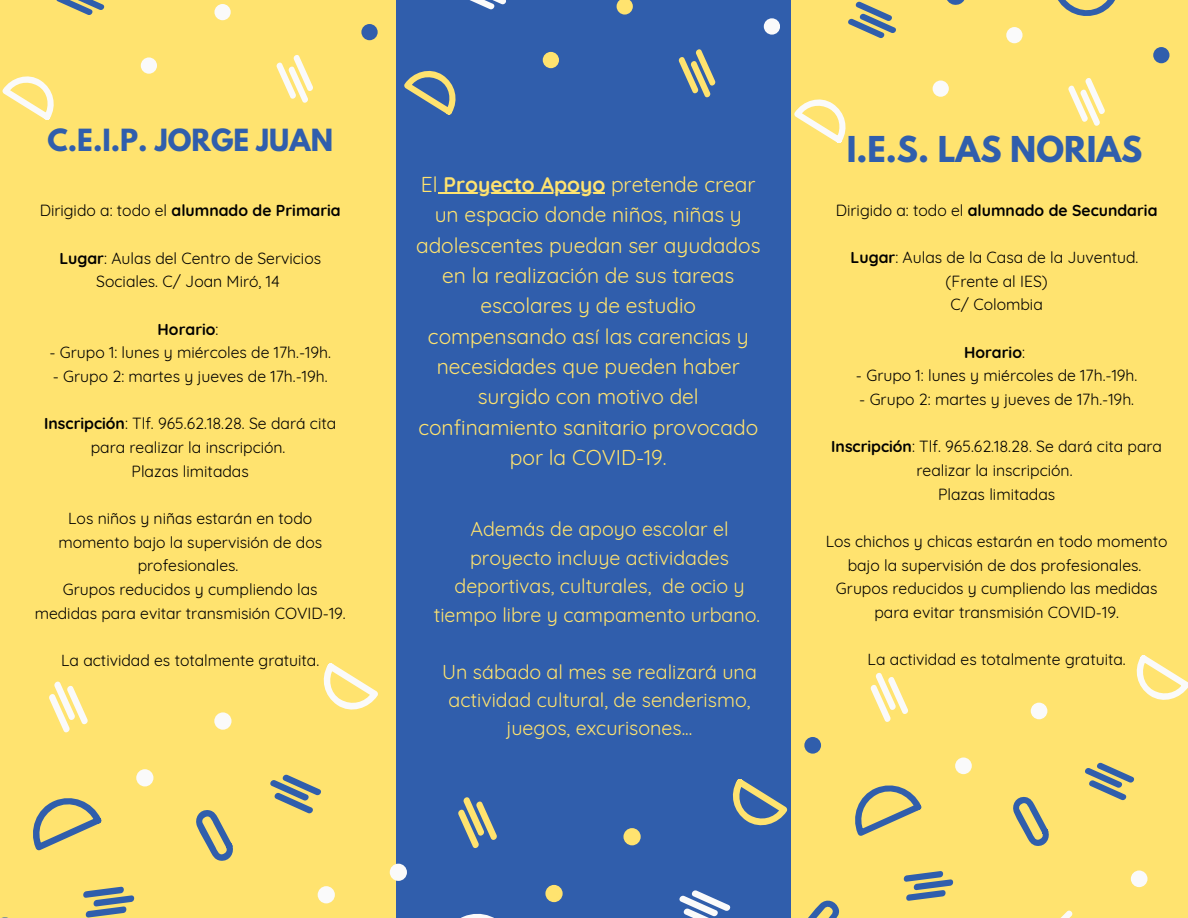
<style>
.page{position:relative;width:1188px;height:918px;background:#ffe36f}
.page>*{position:absolute;margin:0;border:0;box-sizing:border-box;transform-origin:0 0}
.t1{font:700 31.65px "League Spartan";color:#305eac}
.t2{font:700 27.15px "League Spartan";color:#305eac}
.t3{font:21px/30.3px "Quicksand";color:#ffe36f;text-align:center}
.t4{font:19.65px/28.5px "Quicksand";color:#ffe36f;text-align:center}
.t5{font:15.75px/23.7px "Quicksand";color:#000;text-align:center}
.t6{font:700 15.75px "Quicksand";color:#000}
.s1{font-weight:400}
.s2{font-weight:700}
</style>
<div class="page">
<div style="left:396px;top:0;width:395px;height:918px;background:#305eac"></div>
<hr style="left:443px;top:193px;width:162px;height:1px;background:#ffe36f">
<svg style="left:56px;top:0;width:49px;height:15px"></svg>
<svg style="left:3px;top:76px;width:51px;height:44px"></svg>
<div style="left:141px;top:57px;width:16px;height:17px;background:#fafafa;border-radius:50%"></div>
<div style="left:214px;top:4px;width:17px;height:16px;background:#fafafa;border-radius:50%"></div>
<div style="left:361px;top:24px;width:17px;height:16px;background:#305eac;border-radius:50%"></div>
<svg style="left:276px;top:55px;width:37px;height:48px"></svg>
<svg style="left:469px;top:0;width:37px;height:10px"></svg>
<svg style="left:404px;top:70px;width:52px;height:45px"></svg>
<div style="left:543px;top:52px;width:16px;height:16px;background:#ffe36f;border-radius:50%"></div>
<svg style="left:617px;top:0;width:16px;height:15px"></svg>
<div style="left:764px;top:18px;width:16px;height:17px;background:#fafafa;border-radius:50%"></div>
<svg style="left:678px;top:49px;width:38px;height:49px"></svg>
<svg style="left:270px;top:774px;width:51px;height:40px"></svg>
<svg style="left:323px;top:663px;width:55px;height:47px"></svg>
<div style="left:318px;top:886px;width:17px;height:17px;background:#fafafa;border-radius:50%"></div>
<svg style="left:196px;top:810px;width:37px;height:51px"></svg>
<div style="left:214px;top:712px;width:18px;height:18px;background:#fafafa;border-radius:50%"></div>
<svg style="left:33px;top:798px;width:69px;height:53px"></svg>
<svg style="left:83px;top:886px;width:52px;height:32px"></svg>
<div style="left:136px;top:769px;width:17px;height:17px;background:#fafafa;border-radius:50%"></div>
<svg style="left:49px;top:681px;width:39px;height:52px"></svg>
<svg style="left:679px;top:890px;width:52px;height:28px"></svg>
<svg style="left:732px;top:779px;width:55px;height:47px"></svg>
<div style="left:623px;top:828px;width:18px;height:17px;background:#ffe36f;border-radius:50%"></div>
<svg style="left:461px;top:913px;width:33px;height:5px"></svg>
<div style="left:545px;top:885px;width:18px;height:17px;background:#ffe36f;border-radius:50%"></div>
<div style="left:390px;top:864px;width:17px;height:17px;background:#fafafa;border-radius:50%"></div>
<svg style="left:458px;top:797px;width:39px;height:51px"></svg>
<svg style="left:848px;top:1px;width:48px;height:37px"></svg>
<svg style="left:794px;top:99px;width:52px;height:44px"></svg>
<svg style="left:947px;top:0;width:18px;height:5px"></svg>
<div style="left:933px;top:81px;width:16px;height:16px;background:#fafafa;border-radius:50%"></div>
<svg style="left:1058px;top:0;width:57px;height:16px"></svg>
<div style="left:1006px;top:27px;width:17px;height:16px;background:#fafafa;border-radius:50%"></div>
<div style="left:1153px;top:47px;width:16px;height:16px;background:#305eac;border-radius:50%"></div>
<svg style="left:1068px;top:78px;width:37px;height:48px"></svg>
<svg style="left:1085px;top:762px;width:50px;height:39px"></svg>
<svg style="left:1136px;top:655px;width:52px;height:45px"></svg>
<div style="left:1131px;top:870px;width:17px;height:17px;background:#fafafa;border-radius:50%"></div>
<svg style="left:1013px;top:796px;width:36px;height:50px"></svg>
<svg style="left:1060px;top:910px;width:13px;height:8px"></svg>
<div style="left:1031px;top:703px;width:16px;height:16px;background:#fafafa;border-radius:50%"></div>
<svg style="left:855px;top:785px;width:67px;height:51px"></svg>
<svg style="left:903px;top:871px;width:51px;height:30px"></svg>
<div style="left:955px;top:758px;width:17px;height:16px;background:#fafafa;border-radius:50%"></div>
<svg style="left:808px;top:900px;width:32px;height:18px"></svg>
<div style="left:805px;top:737px;width:16px;height:17px;background:#305eac;border-radius:50%"></div>
<svg style="left:870px;top:672px;width:38px;height:50px"></svg>
<p class="t2" style="left:47px;top:127px;width:287px">C.E.I.P. JORGE JUAN</p>
<p class="t6" style="left:40px;top:201px;width:303px"><span class="s1">Dirigido a: todo el</span> alumnado de Primaria</p>
<p class="t5" style="left:59px;top:246px;width:263px"><span class="s2">Lugar</span>: Aulas del Centro de Servicios<br>Sociales. C/ Joan Miró, 14</p>
<p class="t6" style="left:158px;top:319px;width:62px">Horario<span class="s1">:</span></p>
<p class="t5" style="left:49px;top:341px;width:283px">- Grupo 1: lunes y miércoles de 17h.-19h.</p>
<p class="t5" style="left:53px;top:364px;width:276px">- Grupo 2: martes y jueves de 17h.-19h.</p>
<p class="t5" style="left:44px;top:412px;width:294px"><span class="s2">Inscripción</span>: Tlf. 965.62.18.28. Se dará cita para realizar la inscripción.</p>
<p class="t5" style="left:132px;top:459px;width:119px">Plazas limitadas</p>
<p class="t5" style="left:58px;top:506px;width:265px">Los niños y niñas estarán en todo momento bajo la supervisión de dos profesionales.</p>
<p class="t5" style="left:35px;top:577px;width:313px">Grupos reducidos y cumpliendo las medidas para evitar transmisión COVID-19.</p>
<p class="t5" style="left:61px;top:648px;width:260px">La actividad es totalmente gratuita.</p>
<p class="t3" style="left:416px;top:169px;width:346px">El <span class="s2">Proyecto Apoyo</span> pretende crear un espacio donde niños, niñas y adolescentes puedan ser ayudados en la realización de sus tareas escolares y de estudio compensando así las carencias y necesidades que pueden haber surgido con motivo del confinamiento sanitario provocado por la COVID-19.</p>
<p class="t4" style="left:434px;top:515px;width:328px">Además de apoyo escolar el proyecto incluye actividades deportivas, culturales, de ocio y tiempo libre y campamento urbano.</p>
<p class="t4" style="left:442px;top:657px;width:316px">Un sábado al mes se realizará una actividad cultural, de senderismo, juegos, excurisones...</p>
<p class="t1" style="left:847px;top:134px;width:297px">I.E.S. LAS NORIAS</p>
<p class="t6" style="left:836px;top:200px;width:323px"><span class="s1">Dirigido a: todo el</span> alumnado de Secundaria</p>
<p class="t5" style="left:851px;top:245px;width:289px"><span class="s2">Lugar</span>: Aulas de la Casa de la Juventud.</p>
<p class="t5" style="left:946px;top:269px;width:104px">(Frente al IES)</p>
<p class="t5" style="left:951px;top:293px;width:94px">C/ Colombia</p>
<p class="t6" style="left:964px;top:342px;width:62px">Horario<span class="s1">:</span></p>
<p class="t5" style="left:856px;top:364px;width:283px">- Grupo 1: lunes y miércoles de 17h.-19h.</p>
<p class="t5" style="left:859px;top:387px;width:276px">- Grupo 2: martes y jueves de 17h.-19h.</p>
<p class="t5" style="left:831px;top:435px;width:332px"><span class="s2">Inscripción</span>: Tlf. 965.62.18.28. Se dará cita para realizar la inscripción.</p>
<p class="t5" style="left:938px;top:482px;width:119px">Plazas limitadas</p>
<p class="t5" style="left:826px;top:529px;width:343px">Los chichos y chicas estarán en todo momento bajo la supervisión de dos profesionales.</p>
<p class="t5" style="left:836px;top:577px;width:323px">Grupos reducidos y cumpliendo las medidas para evitar transmisión COVID-19.</p>
<p class="t5" style="left:868px;top:648px;width:260px">La actividad es totalmente gratuita.</p>
</div>
